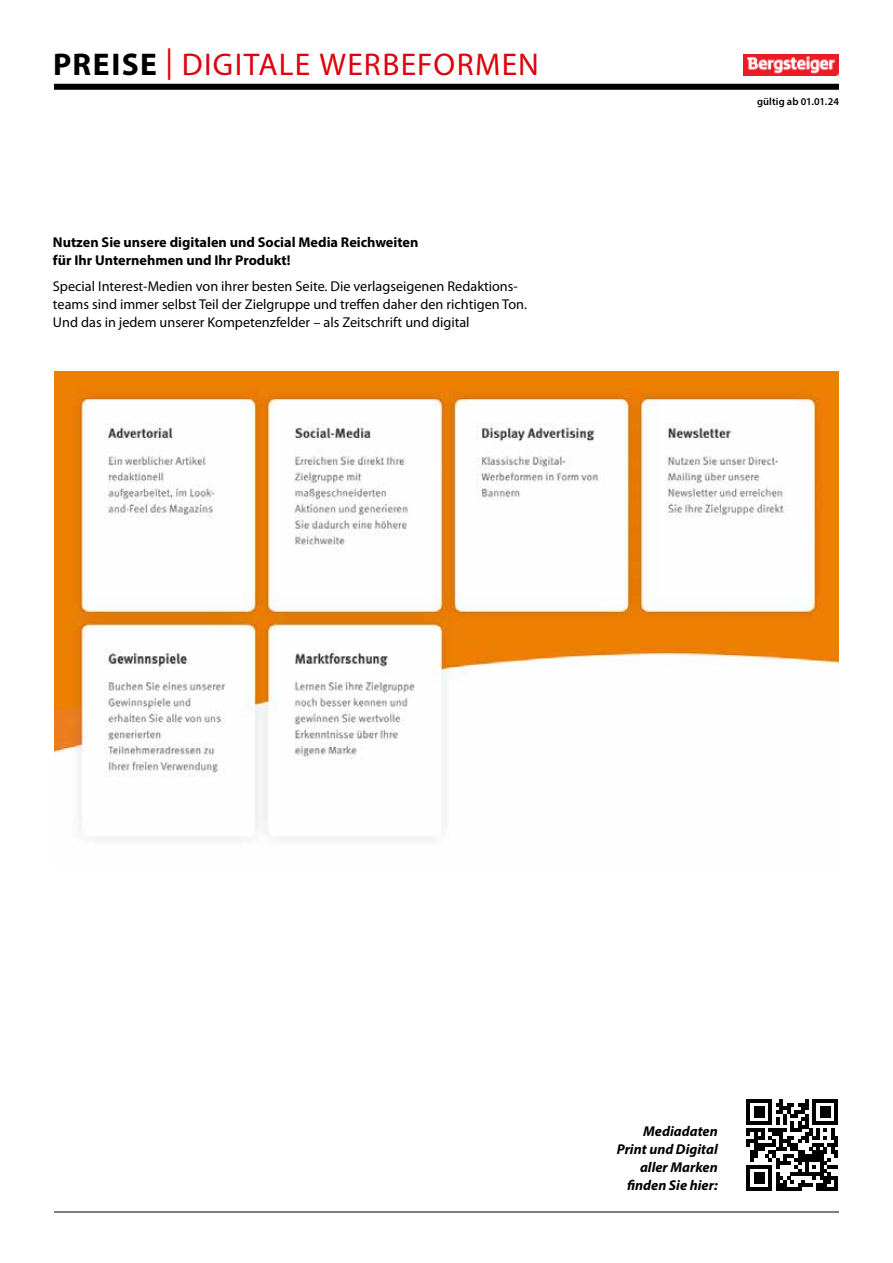
<style>
.page{position:relative;width:893px;height:1263px;background:#fff}
.page>*{position:absolute;margin:0;border:0;box-sizing:border-box;transform-origin:0 0}
.t1{font:31.5px "Myriad Pro";letter-spacing:.04em;color:#dc030e}
.t2{font:14.25px/18px "Myriad Pro";color:#000}
.t3{font:700 14.25px/18px "Myriad Pro";color:#000}
.t4{font:italic 700 14.25px/18px "Myriad Pro";color:#000;text-align:right}
.t5{font:600 10.5px "Myriad Pro";letter-spacing:.015em;color:#000}
.s1{font-weight:700;color:#000}
</style>
<div class="page">
<div style="left:54px;top:84px;width:785px;height:6px;background:#000"></div>
<hr style="left:54px;top:1212px;width:785px;height:1px;background:#000">
<img style="left:54px;top:371px;width:785px;height:469px">
<svg style="left:746px;top:1099px;width:92px;height:92px"></svg>
<img style="left:744px;top:54px;width:95px;height:21px">
<h1 class="t1" style="left:53px;top:45px;width:487px"><span class="s1">PREISE</span> | DIGITALE WERBEFORMEN</h1>
<p class="t3" style="left:53px;top:232px;width:367px">Nutzen Sie unsere digitalen und Social Media Reichweiten für Ihr Unternehmen und Ihr Produkt!</p>
<p class="t2" style="left:53px;top:277px;width:476px">Special Interest-Medien von ihrer besten Seite. Die verlagseigenen Redaktions-- teams sind immer selbst Teil der Zielgruppe und treffen daher den richtigen Ton.<br>Und das in jedem unserer Kompetenzfelder – als Zeitschrift und digital</p>
<p class="t5" style="left:757px;top:95px;width:83px">gültig ab 01.01.24</p>
<p class="t4" style="left:617px;top:1122px;width:103px">Mediadaten<br>Print und Digital aller Marken finden Sie hier:</p>
</div>
